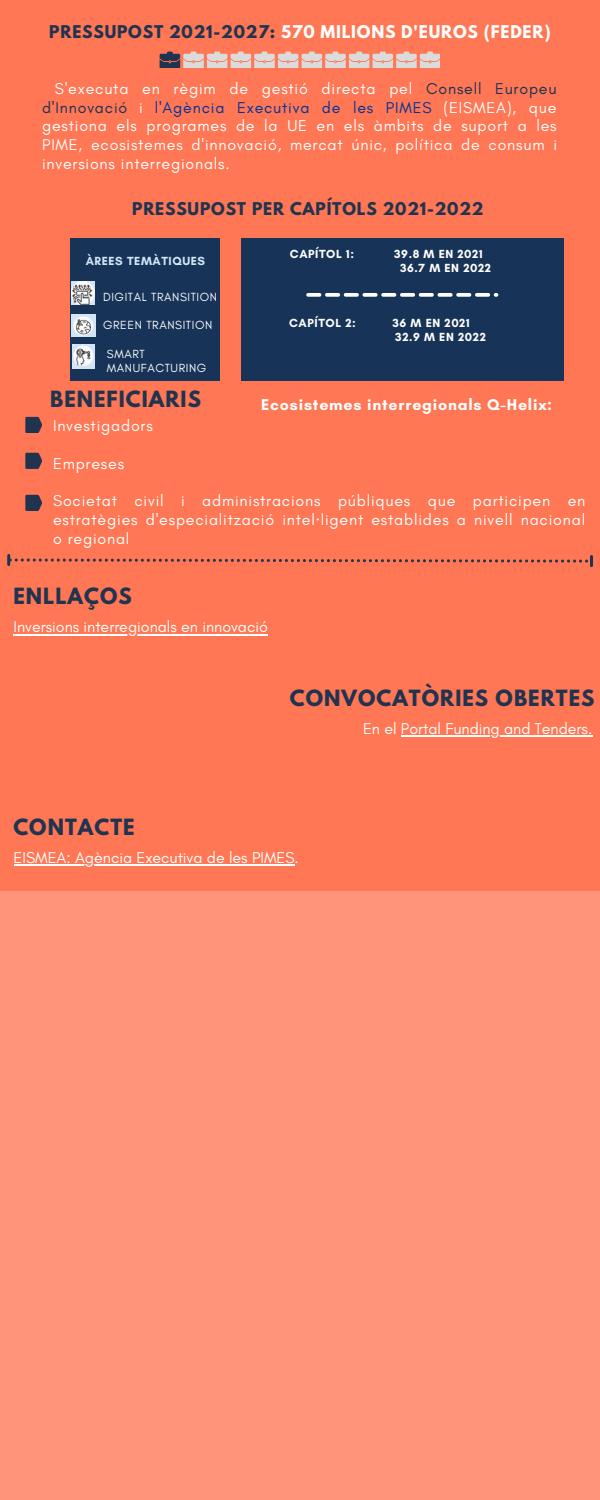
<style>
.page{position:relative;width:600px;height:1500px;background:#ff7754}
.page>*{position:absolute;margin:0;border:0;box-sizing:border-box;transform-origin:0 0}
.t1{font:700 19.8px "League Spartan";letter-spacing:.05em;color:#20344f}
.t2{font:16px/18.8px "Glacial Indifference";letter-spacing:.05em;color:#fff;text-align:justify}
.t3{font:16px "Glacial Indifference";color:#fff}
.t4{font:700 16px "Glacial Indifference";letter-spacing:.05em;color:#fff}
.t5{font:700 15.6px "League Spartan";letter-spacing:.05em;color:#fff}
.t6{font:700 15.6px "League Spartan";letter-spacing:.05em;color:#20344f}
.t7{font:700 12px/14.2px "Glacial Indifference";letter-spacing:.05em;color:#fff}
.t8{font:12px/14.2px "Glacial Indifference";letter-spacing:.05em;color:#fff}
.t9{font:700 12px "Glacial Indifference";letter-spacing:.05em;color:#d3e6f6}
.s1{color:#20344f}
.s2{color:#173357}
.s3{color:#023399}
.s4{font-family:"Noto Sans"}
</style>
<div class="page">
<div style="left:0;top:892px;width:600px;height:608px;background:#ff9478"></div>
<svg style="left:25px;top:417px;width:17px;height:16px"></svg>
<svg style="left:25px;top:453px;width:17px;height:16px"></svg>
<svg style="left:25px;top:495px;width:17px;height:16px"></svg>
<svg style="left:7px;top:554px;width:586px;height:13px"></svg>
<svg style="left:160px;top:52px;width:138px;height:16px"></svg>
<div style="left:70px;top:238px;width:150px;height:142px;background:#173357"></div>
<div style="left:241px;top:238px;width:322px;height:142px;background:#173357"></div>
<img style="left:72px;top:282px;width:22px;height:22px">
<img style="left:72px;top:314px;width:23px;height:23px">
<img style="left:72px;top:344px;width:23px;height:24px">
<svg style="left:306px;top:293px;width:192px;height:4px"></svg>
<hr style="left:401px;top:736px;width:191px;height:1px;background:#fff">
<hr style="left:14px;top:634px;width:254px;height:1px;background:#fff">
<hr style="left:14px;top:865px;width:281px;height:1px;background:#fff">
<p class="t5" style="left:49px;top:24px;width:503px"><span class="s1">PRESSUPOST 2021-2027:</span> 570 MILIONS D'EUROS (FEDER)</p>
<p class="t2" style="left:42px;top:79px;width:516px;text-indent:13px">S'executa en règim de gestió directa pel <span class="s2">Consell Europeu d'Innovació</span> i <span class="s3">l'Agència Executiva de les PIMES</span> (EISMEA), que gestiona els programes de la UE en els àmbits de suport a les PIME, ecosistemes d'innovació, mercat únic, política de consum i inversions interregionals.</p>
<p class="t6" style="left:132px;top:201px;width:353px">PRESSUPOST PER CAPÍTOLS 2021-2022</p>
<p class="t7" style="left:290px;top:247px;width:66px">CAPÍTOL 1:</p>
<p class="t7" style="left:400px;top:247px;width:92px;text-indent:-6px">39.8 M EN 2021<br>36.7 M EN 2022</p>
<p class="t9" style="left:86px;top:254px;width:121px">ÀREES TEMÀTIQUES</p>
<p class="t8" style="left:103px;top:290px;width:116px">DIGITAL TRANSITION</p>
<p class="t8" style="left:103px;top:318px;width:111px">GREEN TRANSITION</p>
<p class="t8" style="left:107px;top:347px;width:101px">SMART<br>MANUFACTURING</p>
<p class="t7" style="left:289px;top:316px;width:68px">CAPÍTOL 2:</p>
<p class="t7" style="left:392px;top:316px;width:95px">36 M EN 2021<br>32.9 M EN 2022</p>
<p class="t1" style="left:50px;top:390px;width:152px">BENEFICIARIS</p>
<p class="t4" style="left:261px;top:395px;width:292px">Ecosistemes interregionals Q-Helix:</p>
<p class="t2" style="left:53px;top:416px;width:101px">Investigadors</p>
<p class="t2" style="left:53px;top:454px;width:73px">Empreses</p>
<p class="t2" style="left:53px;top:491px;width:534px">Societat civil i administracions públiques que participen en estratègies d'especialització intel<span class="s4">·</span>ligent establides a nivell nacional o regional</p>
<p class="t1" style="left:13px;top:586px;width:120px">ENLLAÇOS</p>
<p class="t3" style="left:14px;top:617px;width:256px">Inversions interregionals en innovació</p>
<p class="t1" style="left:290px;top:688px;width:306px">CONVOCATÒRIES OBERTES</p>
<p class="t3" style="left:363px;top:719px;width:231px">En el Portal Funding and Tenders.</p>
<p class="t1" style="left:13px;top:817px;width:123px">CONTACTE</p>
<p class="t3" style="left:14px;top:848px;width:287px">EISMEA: Agència Executiva de les PIMES.</p>
</div>
